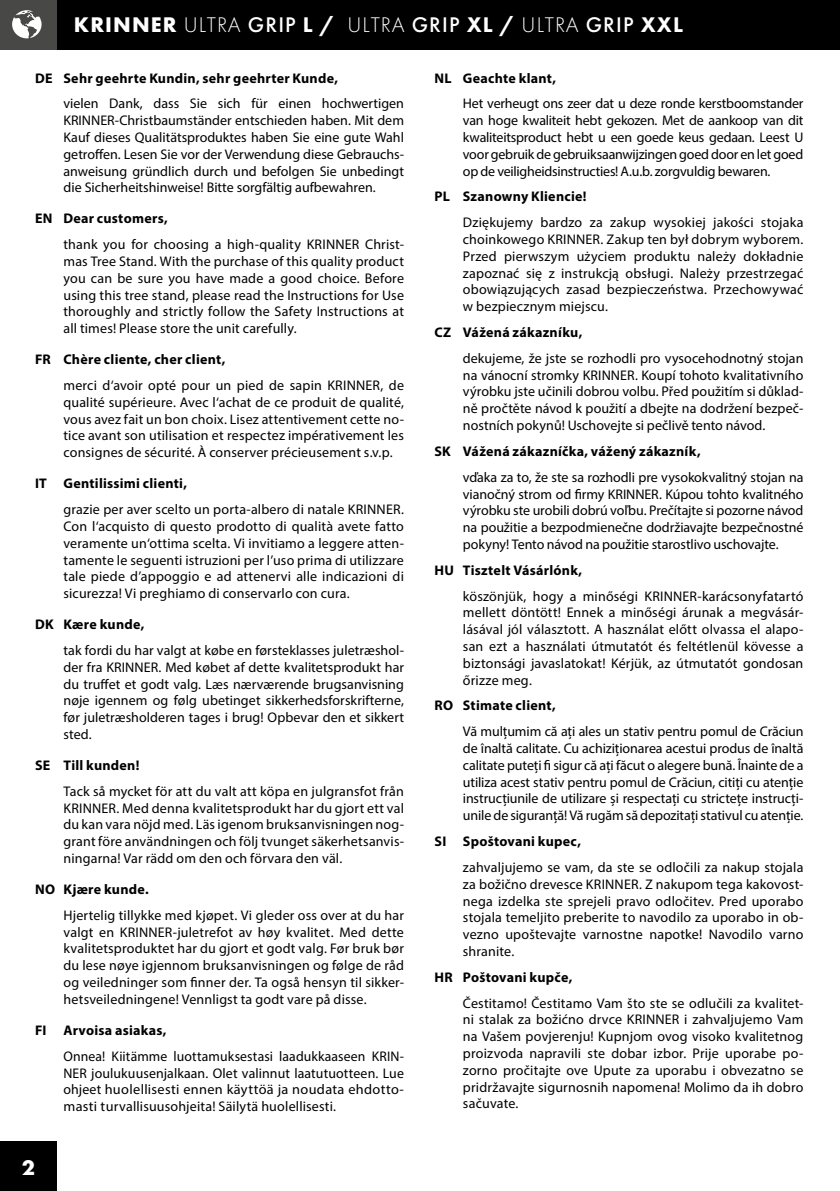
<style>
.page{position:relative;width:840px;height:1191px;background:#fff}
.page>*{position:absolute;margin:0;border:0;box-sizing:border-box;transform-origin:0 0}
.t1{font:300 22px "Futura PT";letter-spacing:.04em;color:#fff}
.t2{font:700 22px "Futura PT";color:#fff}
.t3{font:14px/16.8px "Myriad Pro";letter-spacing:.01em;color:#000;text-align:justify}
.t4{font:700 14px "Myriad Pro";letter-spacing:.02em;color:#000}
.s1{font-weight:700}
.s2{font-weight:500}
.s3{font-weight:800}
</style>
<div class="page">
<hr style="left:839px;top:23px;width:1px;height:1168px;background:#6e6e6e">
<div style="left:0;top:1141px;width:57px;height:50px;background:#000"></div>
<div style="left:57px;top:0;width:782px;height:49px;background:#000"></div>
<div style="left:0;top:0;width:57px;height:49px;background:#484847"></div>
<svg style="left:12px;top:10px;width:30px;height:28px"></svg>
<h1 class="t1" style="left:74px;top:13px;width:610px"><span class="s1">KRINNER</span> ULTRA <span class="s2">GRIP</span> <span class="s3">L</span> <span class="s1">/</span> ULTRA <span class="s2">GRIP</span> <span class="s3">XL</span> <span class="s1">/</span> ULTRA <span class="s2">GRIP</span> <span class="s3">XXL</span></h1>
<p class="t4" style="left:35px;top:69px;width:304px">DE Sehr geehrte Kundin, sehr geehrter Kunde,</p>
<p class="t3" style="left:63px;top:95px;width:342px">vielen Dank, dass Sie sich für einen hochwertigen KRINNER-Christbaumständer entschieden haben. Mit dem Kauf dieses Qualitätsproduktes haben Sie eine gute Wahl getroffen. Lesen Sie vor der Verwendung diese Gebrauchs&shy;anweisung gründlich durch und befolgen Sie unbedingt die Sicherheitshinweise! Bitte sorgfältig aufbewahren.</p>
<p class="t4" style="left:35px;top:209px;width:134px">EN Dear customers,</p>
<p class="t3" style="left:63px;top:236px;width:342px">thank you for choosing a high-quality KRINNER Christ&shy;mas Tree Stand. With the purchase of this quality product you can be sure you have made a good choice. Before using this tree stand, please read the Instructions for Use thoroughly and strictly follow the Safety Instructions at all times! Please store the unit carefully.</p>
<p class="t4" style="left:35px;top:350px;width:192px">FR Chère cliente, cher client,</p>
<p class="t3" style="left:63px;top:377px;width:342px">merci d‘avoir opté pour un pied de sapin KRINNER, de qualité supérieure. Avec l‘achat de ce produit de qualité, vous avez fait un bon choix. Lisez attentivement cette no&shy;tice avant son utilisation et respectez impérativement les consignes de sécurité. À conserver précieusement s.v.p.</p>
<p class="t4" style="left:35px;top:474px;width:153px">IT Gentilissimi clienti,</p>
<p class="t3" style="left:63px;top:501px;width:342px">grazie per aver scelto un porta-albero di natale KRINNER.<br>Con l‘acquisto di questo prodotto di qualità avete fatto veramente un‘ottima scelta. Vi invitiamo a leggere atten&shy;tamente le seguenti istruzioni per l’uso prima di utilizzare tale piede d’appoggio e ad attenervi alle indicazioni di sicurezza! Vi preghiamo di conservarlo con cura.</p>
<p class="t4" style="left:35px;top:615px;width:111px">DK Kære kunde,</p>
<p class="t3" style="left:63px;top:641px;width:342px">tak fordi du har valgt at købe en førsteklasses juletræshol&shy;der fra KRINNER. Med købet af dette kvalitetsprodukt har du truffet et godt valg. Læs nærværende brugsanvisning nøje igennem og følg ubetinget sikkerhedsforskrifterne, før juletræsholderen tages i brug! Opbevar den et sikkert sted.</p>
<p class="t4" style="left:35px;top:756px;width:106px">SE Till kunden!</p>
<p class="t3" style="left:63px;top:782px;width:342px">Tack så mycket för att du valt att köpa en julgransfot från KRINNER. Med denna kvalitetsprodukt har du gjort ett val du kan vara nöjd med. Läs igenom bruksanvisningen nog&shy;grant före användningen och följ tvunget säkerhetsanvis&shy;ningarna! Var rädd om den och förvara den väl.</p>
<p class="t4" style="left:35px;top:880px;width:115px">NO Kjære kunde.</p>
<p class="t3" style="left:63px;top:906px;width:342px">Hjertelig tillykke med kjøpet. Vi gleder oss over at du har valgt en KRINNER-juletrefot av høy kvalitet. Med dette kvalitetsproduktet har du gjort et godt valg. Før bruk bør du lese nøye igjennom bruksanvisningen og følge de råd og veiledninger som finner der. Ta også hensyn til sikker&shy;hetsveiledningene! Vennligst ta godt vare på disse.</p>
<p class="t4" style="left:35px;top:1021px;width:133px">FI Arvoisa asiakas,</p>
<p class="t3" style="left:63px;top:1047px;width:342px">Onnea! Kiitämme luottamuksestasi laadukkaaseen KRIN-NER joulukuusenjalkaan. Olet valinnut laatutuotteen. Lue ohjeet huolellisesti ennen käyttöä ja noudata ehdotto&shy;masti turvallisuusohjeita! Säilytä huolellisesti.</p>
<p class="t4" style="left:434px;top:69px;width:123px">NL Geachte klant,</p>
<p class="t3" style="left:462px;top:95px;width:342px">Het verheugt ons zeer dat u deze ronde kerstboomstander van hoge kwaliteit hebt gekozen. Met de aankoop van dit kwaliteitsproduct hebt u een goede keus gedaan. Leest U voor gebruik de gebruiksaanwijzingen goed door en let goed op de veiligheidsinstructies! A.u.b. zorgvuldig bewaren.</p>
<p class="t4" style="left:434px;top:187px;width:153px">PL Szanowny Kliencie!</p>
<p class="t3" style="left:462px;top:214px;width:342px">Dziękujemy bardzo za zakup wysokiej jakości stojaka choinkowego KRINNER. Zakup ten był dobrym wyborem.<br>Przed pierwszym użyciem produktu należy dokładnie zapoznać się z instrukcją obsługi. Należy przestrzegać obowiązujących zasad bezpieczeństwa. Przechowywać w bezpiecznym miejscu.</p>
<p class="t4" style="left:434px;top:323px;width:149px">CZ Vážená zákazníku,</p>
<p class="t3" style="left:462px;top:349px;width:342px">dekujeme, že jste se rozhodli pro vysocehodnotný stojan na vánocní stromky KRINNER. Koupí tohoto kvalitativního výrobku jste učinili dobrou volbu. Před použitím si důklad&shy;ně pročtěte návod k použití a dbejte na dodržení bezpeč&shy;nostních pokynů! Uschovejte si pečlivě tento návod.</p>
<p class="t4" style="left:434px;top:442px;width:267px">SK Vážená zákazníčka, vážený zákazník,</p>
<p class="t3" style="left:462px;top:468px;width:342px">vďaka za to, že ste sa rozhodli pre vysokokvalitný stojan na vianočný strom od firmy KRINNER. Kúpou tohto kvalitného výrobku ste urobili dobrú voľbu. Prečítajte si pozorne návod na použitie a bezpodmienečne dodržiavajte bezpečnostné pokyny! Tento návod na použitie starostlivo uschovajte.</p>
<p class="t4" style="left:434px;top:561px;width:149px">HU Tisztelt Vásárlónk,</p>
<p class="t3" style="left:462px;top:587px;width:342px">köszönjük, hogy a minőségi KRINNER-karácsonyfatartó mellett döntött! Ennek a minőségi árunak a megvásár&shy;lásával jól választott. A használat előtt olvassa el alapo&shy;san ezt a használati útmutatót és feltétlenül kövesse a biztonsági javaslatokat! Kérjük, az útmutatót gondosan őrizze meg.</p>
<p class="t4" style="left:434px;top:696px;width:123px">RO Stimate client,</p>
<p class="t3" style="left:462px;top:723px;width:342px">Vă mulțumim că ați ales un stativ pentru pomul de Crăciun de înaltă calitate. Cu achiziționarea acestui produs de înaltă calitate puteți fi sigur că ați făcut o alegere bună. Înainte de a utiliza acest stativ pentru pomul de Crăciun, citiți cu atenție instrucțiunile de utilizare și respectați cu strictețe instrucți&shy;unile de siguranță! Vă rugăm să depozitați stativul cu atenție.</p>
<p class="t4" style="left:434px;top:832px;width:148px">SI Spoštovani kupec,</p>
<p class="t3" style="left:462px;top:858px;width:342px">zahvaljujemo se vam, da ste se odločili za nakup stojala za božično drevesce KRINNER. Z nakupom tega kakovost&shy;nega izdelka ste sprejeli pravo odločitev. Pred uporabo stojala temeljito preberite to navodilo za uporabo in ob&shy;vezno upoštevajte varnostne napotke! Navodilo varno shranite.</p>
<p class="t4" style="left:434px;top:968px;width:139px">HR Poštovani kupče,</p>
<p class="t3" style="left:462px;top:994px;width:342px">Čestitamo! Čestitamo Vam što ste se odlučili za kvalitet&shy;ni stalak za božićno drvce KRINNER i zahvaljujemo Vam na Vašem povjerenju! Kupnjom ovog visoko kvalitetnog proizvoda napravili ste dobar izbor. Prije uporabe po&shy;zorno pročitajte ove Upute za uporabu i obvezatno se pridržavajte sigurnosnih napomena! Molimo da ih dobro sačuvate.</p>
<h1 class="t2" style="left:22px;top:1153px;width:15px">2</h1>
</div>
